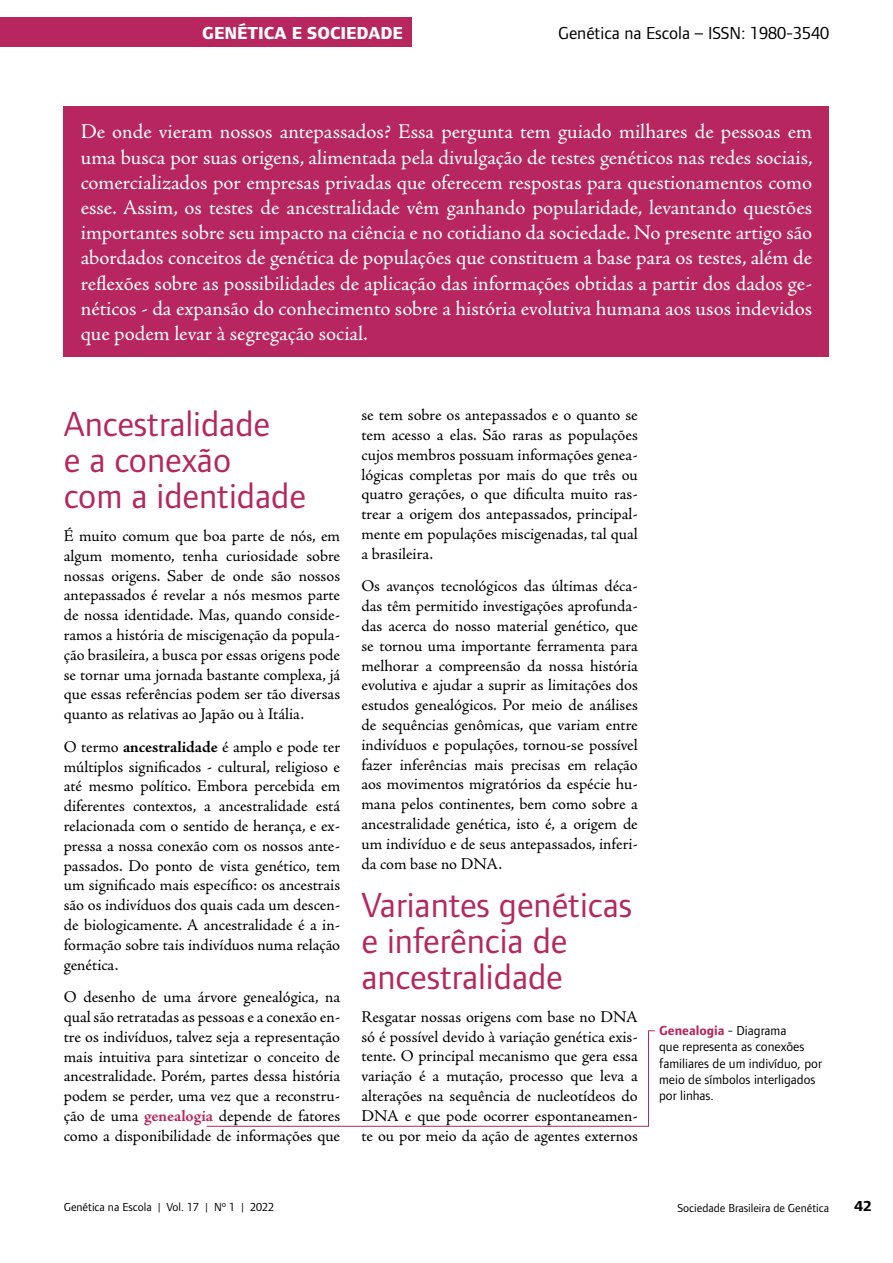
<style>
.page{position:relative;width:893px;height:1263px;background:#fff}
.page>*{position:absolute;margin:0;border:0;box-sizing:border-box;transform-origin:0 0}
.Texto{font:36px/36px "Foundry Form Sans";color:#b7265e}
.Texto-2{font:21px/25.2px "Adobe Jenson Pro";color:#fff;text-align:justify}
.t1{font:18px "Foundry Form Sans";color:#000}
.t2{font:800 18px "Foundry Form Sans";color:#fff}
.Texto-3{font:16.5px/19.8px "Adobe Jenson Pro";color:#000;text-align:justify}
.t3{font:800 15px "Foundry Form Sans";color:#000}
.Legenda{font:13.5px/16.2px "Foundry Form Sans";color:#000}
.t4{font:12px "Foundry Form Sans";color:#000}
.s1{font-weight:700}
.s2{font-weight:700;color:#b7265e}
</style>
<div class="page">
<div style="left:64px;top:106px;width:765px;height:251px;background:#b7265e"></div>
<svg style="left:206px;top:1030px;width:449px;height:97px"></svg>
<div style="left:0;top:17px;width:412px;height:30px;background:#b7265e"></div>
<p class="t2" style="left:202px;top:23px;width:202px">GENÉTICA E SOCIEDADE</p>
<p class="t1" style="left:558px;top:23px;width:273px">Genética na Escola – ISSN: 1980-3540</p>
<p class="Texto-2" style="left:81px;top:120px;width:733px">De onde vieram nossos antepassados? Essa pergunta tem guiado milhares de pessoas em uma busca por suas origens, alimentada pela divulgação de testes genéticos nas redes sociais, comercializados por empresas privadas que oferecem respostas para questionamentos como esse. Assim, os testes de ancestralidade vêm ganhando popularidade, levantando questões importantes sobre seu impacto na ciência e no cotidiano da sociedade. No presente artigo são abordados conceitos de genética de populações que constituem a base para os testes, além de reflexões sobre as possibilidades de aplicação das informações obtidas a partir dos dados ge&shy;néticos - da expansão do conhecimento sobre a história evolutiva humana aos usos indevidos que podem levar à segregação social.</p>
<p class="Texto" style="left:64px;top:406px;width:244px">Ancestralidade<br>e a conexão<br>com a identidade</p>
<p class="Texto-3" style="left:64px;top:526px;width:278px">É muito comum que boa parte de nós, em algum momento, tenha curiosidade sobre nossas origens. Saber de onde são nossos antepassados é revelar a nós mesmos parte de nossa identidade. Mas, quando conside&shy;ramos a história de miscigenação da popula&shy;ção brasileira, a busca por essas origens pode se tornar uma jornada bastante complexa, já que essas referências podem ser tão diversas quanto as relativas ao Japão ou à Itália.</p>
<p class="Texto-3" style="left:64px;top:737px;width:278px">O termo <span class="s1">ancestralidade</span> é amplo e pode ter múltiplos significados - cultural, religioso e até mesmo político. Embora percebida em diferentes contextos, a ancestralidade está relacionada com o sentido de herança, e ex&shy;pressa a nossa conexão com os nossos ante&shy;passados. Do ponto de vista genético, tem um significado mais específico: os ancestrais são os indivíduos dos quais cada um descen&shy;de biologicamente. A ancestralidade é a in&shy;formação sobre tais indivíduos numa relação genética.</p>
<p class="Texto-3" style="left:64px;top:987px;width:278px">O desenho de uma árvore genealógica, na qual são retratadas as pessoas e a conexão en&shy;tre os indivíduos, talvez seja a representação mais intuitiva para sintetizar o conceito de ancestralidade. Porém, partes dessa história podem se perder, uma vez que a reconstru&shy;ção de uma <span class="s2">genealogia</span> depende de fatores como a disponibilidade de informações que</p>
<p class="Texto-3" style="left:361px;top:405px;width:278px">se tem sobre os antepassados e o quanto se tem acesso a elas. São raras as populações cujos membros possuam informações genea&shy;lógicas completas por mais do que três ou quatro gerações, o que dificulta muito ras&shy;trear a origem dos antepassados, principal&shy;mente em populações miscigenadas, tal qual a brasileira.</p>
<p class="Texto-3" style="left:361px;top:576px;width:278px">Os avanços tecnológicos das últimas déca&shy;das têm permitido investigações aprofunda&shy;das acerca do nosso material genético, que se tornou uma importante ferramenta para melhorar a compreensão da nossa história evolutiva e ajudar a suprir as limitações dos estudos genealógicos. Por meio de análises de sequências genômicas, que variam entre indivíduos e populações, tornou-se possível fazer inferências mais precisas em relação aos movimentos migratórios da espécie hu&shy;mana pelos continentes, bem como sobre a ancestralidade genética, isto é, a origem de um indivíduo e de seus antepassados, inferi&shy;da com base no DNA.</p>
<p class="Texto" style="left:361px;top:887px;width:272px">Variantes genéticas e inferência de ancestralidade</p>
<p class="Texto-3" style="left:361px;top:1007px;width:278px">Resgatar nossas origens com base no DNA só é possível devido à variação genética exis&shy;tente. O principal mecanismo que gera essa variação é a mutação, processo que leva a alterações na sequência de nucleotídeos do DNA e que pode ocorrer espontaneamen&shy;te ou por meio da ação de agentes externos</p>
<p class="Legenda" style="left:659px;top:1022px;width:164px"><span class="s2">Genealogia</span> - Diagrama<br>que representa as conexões familiares de um indivíduo, por meio de símbolos interligados por linhas.</p>
<p class="t4" style="left:64px;top:1200px;width:212px">Genética na Escola | Vol. 17 | Nº 1 | 2022</p>
<p class="t4" style="left:677px;top:1202px;width:153px">Sociedade Brasileira de Genética</p>
<p class="t3" style="left:855px;top:1198px;width:19px">42</p>
</div>
